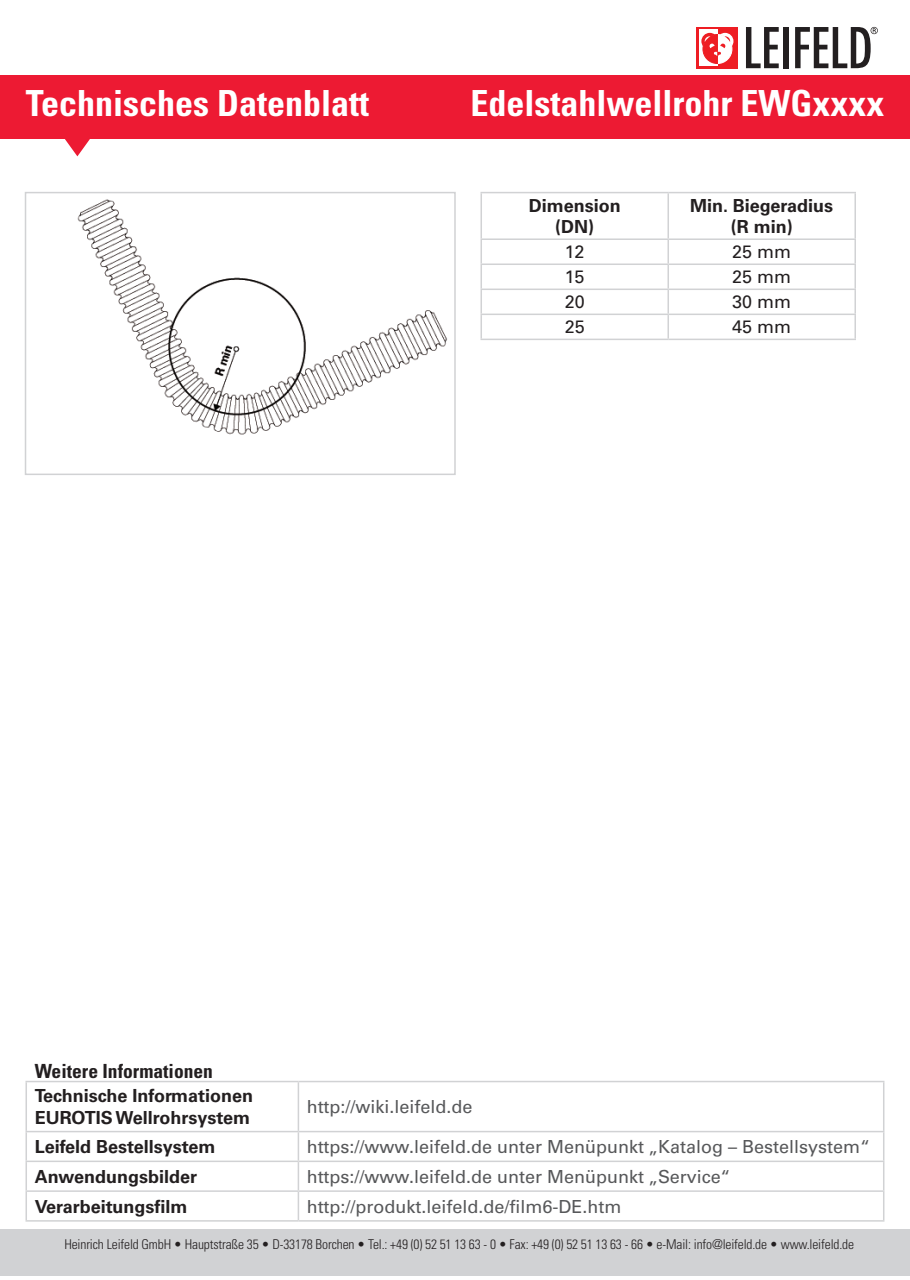
<style>
.page{position:relative;width:910px;height:1280px;background:#fff}
.page>*{position:absolute;margin:0;border:0;box-sizing:border-box;transform-origin:0 0}
.t1{font:700 condensed 36px "Univers LT Std";color:#fff}
.t2{font:700 condensed 19.5px "Univers LT Std";color:#231f20}
.t3{font:18px "Univers LT Std";color:#57585a}
.t4{font:700 18px/21.6px "Univers LT Std";color:#231f20;text-align:center}
.t5{font:18px "Univers LT Std";color:#231f20}
.t6{font:300 condensed 13.5px "Univers LT Std";letter-spacing:-.01em;color:#231f20}
</style>
<div class="page">
<div style="left:0;top:75px;width:910px;height:63px;background:#ed1a33"></div>
<svg style="left:746px;top:27px;width:33px;height:41px"></svg>
<div style="left:783px;top:27px;width:5px;height:41px;background:#231f20"></div>
<div style="left:697px;top:27px;width:41px;height:41px;background:#ee1d23"></div>
<div style="left:699px;top:29px;width:18px;height:37px;background:#fff"></div>
<svg style="left:701px;top:33px;width:32px;height:31px"></svg>
<svg style="left:795px;top:27px;width:83px;height:41px"></svg>
<svg style="left:64px;top:138px;width:27px;height:18px"></svg>
<hr style="left:26px;top:1081px;width:272px;height:1px;background:#d1d2d4">
<hr style="left:26px;top:1082px;width:1px;height:49px;background:#d1d2d4">
<hr style="left:298px;top:1081px;width:586px;height:1px;background:#d1d2d4">
<hr style="left:298px;top:1082px;width:1px;height:49px;background:#d1d2d4">
<hr style="left:883px;top:1082px;width:1px;height:49px;background:#d1d2d4">
<hr style="left:26px;top:1131px;width:272px;height:1px;background:#d1d2d4">
<hr style="left:298px;top:1131px;width:586px;height:1px;background:#d1d2d4">
<hr style="left:26px;top:1160px;width:272px;height:2px;background:#d1d2d4">
<hr style="left:298px;top:1160px;width:586px;height:2px;background:#d1d2d4">
<hr style="left:26px;top:1190px;width:272px;height:2px;background:#d1d2d4">
<svg style="left:26px;top:1132px;width:1px;height:88px"></svg>
<hr style="left:298px;top:1190px;width:586px;height:2px;background:#d1d2d4">
<svg style="left:298px;top:1132px;width:1px;height:88px"></svg>
<svg style="left:883px;top:1132px;width:1px;height:88px"></svg>
<hr style="left:26px;top:1220px;width:272px;height:1px;background:#d1d2d4">
<hr style="left:298px;top:1220px;width:586px;height:1px;background:#d1d2d4">
<div style="left:0;top:1229px;width:910px;height:47px;background:#d1d2d4"></div>
<img style="left:77px;top:199px;width:370px;height:236px">
<div style="left:25px;top:192px;width:431px;height:283px;border:2px solid #d1d2d4"></div>
<hr style="left:480px;top:192px;width:188px;height:1px;background:#d1d2d4">
<hr style="left:480px;top:193px;width:2px;height:45px;background:#d1d2d4">
<hr style="left:668px;top:192px;width:188px;height:1px;background:#d1d2d4">
<hr style="left:667px;top:193px;width:2px;height:45px;background:#d1d2d4">
<hr style="left:854px;top:193px;width:2px;height:45px;background:#d1d2d4">
<hr style="left:480px;top:238px;width:188px;height:2px;background:#d1d2d4">
<hr style="left:480px;top:240px;width:2px;height:23px;background:#d1d2d4">
<hr style="left:668px;top:238px;width:188px;height:2px;background:#d1d2d4">
<hr style="left:667px;top:240px;width:2px;height:23px;background:#d1d2d4">
<hr style="left:854px;top:240px;width:2px;height:23px;background:#d1d2d4">
<hr style="left:480px;top:263px;width:188px;height:2px;background:#d1d2d4">
<hr style="left:480px;top:265px;width:2px;height:24px;background:#d1d2d4">
<hr style="left:668px;top:263px;width:188px;height:2px;background:#d1d2d4">
<hr style="left:667px;top:265px;width:2px;height:24px;background:#d1d2d4">
<hr style="left:854px;top:265px;width:2px;height:24px;background:#d1d2d4">
<hr style="left:480px;top:289px;width:188px;height:1px;background:#d1d2d4">
<hr style="left:480px;top:290px;width:2px;height:24px;background:#d1d2d4">
<hr style="left:668px;top:289px;width:188px;height:1px;background:#d1d2d4">
<hr style="left:667px;top:290px;width:2px;height:24px;background:#d1d2d4">
<hr style="left:854px;top:290px;width:2px;height:24px;background:#d1d2d4">
<hr style="left:480px;top:314px;width:188px;height:1px;background:#d1d2d4">
<hr style="left:480px;top:315px;width:2px;height:24px;background:#d1d2d4">
<hr style="left:668px;top:314px;width:188px;height:1px;background:#d1d2d4">
<hr style="left:667px;top:315px;width:2px;height:24px;background:#d1d2d4">
<hr style="left:854px;top:315px;width:2px;height:24px;background:#d1d2d4">
<hr style="left:480px;top:339px;width:188px;height:1px;background:#d1d2d4">
<hr style="left:668px;top:339px;width:188px;height:1px;background:#d1d2d4">
<p class="t1" style="left:26px;top:81px;width:345px">Technisches Datenblatt</p>
<p class="t1" style="left:470px;top:81px;width:415px">Edelstahlwellrohr EWGxxxx</p>
<p class="t4" style="left:529px;top:195px;width:93px">Dimension (DN)</p>
<p class="t4" style="left:690px;top:195px;width:144px">Min. Biegeradius (R min)</p>
<p class="t5" style="left:565px;top:241px;width:21px">12</p>
<p class="t5" style="left:732px;top:241px;width:61px">25 mm</p>
<p class="t5" style="left:565px;top:266px;width:21px">15</p>
<p class="t5" style="left:732px;top:266px;width:61px">25 mm</p>
<p class="t5" style="left:565px;top:291px;width:22px">20</p>
<p class="t5" style="left:732px;top:291px;width:61px">30 mm</p>
<p class="t5" style="left:565px;top:316px;width:22px">25</p>
<p class="t5" style="left:732px;top:316px;width:61px">45 mm</p>
<p class="t2" style="left:35px;top:1059px;width:180px">Weitere Informationen</p>
<p class="t4" style="left:35px;top:1085px;width:220px;text-align:left">Technische Informationen<br>EUROTIS Wellrohrsystem</p>
<p class="t3" style="left:307px;top:1096px;width:167px">http://wiki.leifeld.de</p>
<p class="t4" style="left:35px;top:1136px;width:182px">Leifeld Bestellsystem</p>
<p class="t3" style="left:307px;top:1136px;width:565px">https://www.leifeld.de unter Menüpunkt „Katalog – Bestellsystem“</p>
<p class="t4" style="left:35px;top:1166px;width:164px">Anwendungsbilder</p>
<p class="t3" style="left:307px;top:1166px;width:425px">https://www.leifeld.de unter Menüpunkt „Service“</p>
<p class="t4" style="left:35px;top:1195px;width:154px">Verarbeitungsfilm</p>
<p class="t3" style="left:307px;top:1195px;width:316px">http://produkt.leifeld.de/film6-DE.htm</p>
<p class="t6" style="left:64px;top:1236px;width:791px">Heinrich Leifeld GmbH • Hauptstraße 35 • D-33178 Borchen • Tel.: +49 (0) 52 51 13 63 - 0 • Fax: +49 (0) 52 51 13 63 - 66 • e-Mail: info@leifeld.de • www.leifeld.de</p>
</div>
